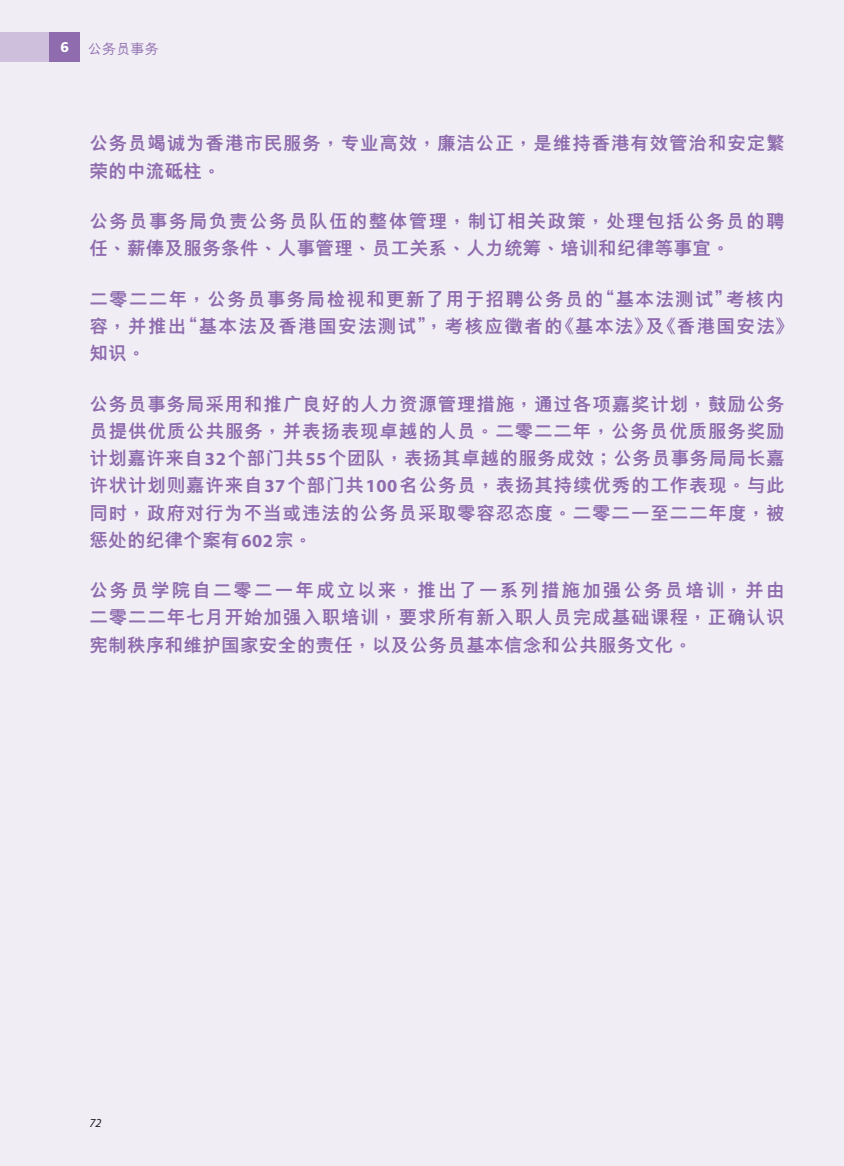
<style>
.page{position:relative;width:844px;height:1166px;background:#fff}
.page>*{position:absolute;margin:0;border:0;box-sizing:border-box;transform-origin:0 0}
.t1{font:800 18.38px/27.1px "M Hei HKS";letter-spacing:.055em;color:#8f6cae;text-align:justify}
.t2{font:800 18.38px/27.1px "M Hei HKS";letter-spacing:.08em;color:#8f6cae}
.t3{font:800 18.38px/27.1px "M Hei HKS";letter-spacing:.085em;color:#8f6cae}
.t4{font:500 14px "M Hei HKS";letter-spacing:.015em;color:#8f6cae}
.t5{font:900 14px "Frutiger LT Std";color:#fff}
.t6{font:italic 12.25px "Myriad Pro";color:#231f20}
.s1{font-family:"Myriad Pro";font-weight:700}
</style>
<div class="page">
<div style="left:0;top:0;width:843px;height:1166px;background:#f0edf5"></div>
<div style="left:0;top:33px;width:50px;height:29px;background:#cebfdc"></div>
<div style="left:50px;top:33px;width:30px;height:29px;background:#8f6cae"></div>
<p class="t5" style="left:60px;top:39px;width:10px">6</p>
<p class="t4" style="left:88px;top:39px;width:72px">公務員事務</p>
<p class="t1" style="left:89px;top:130px;width:696px">公務員竭誠為香港市民服務，專業高效，廉潔公正，是維持香港有效管治和安定繁榮的中流砥柱。</p>
<p class="t3" style="left:89px;top:208px;width:696px">公務員事務局負責公務員隊伍的整體管理，制訂相關政策，處理包括公務員的聘任、薪俸及服務條件、人事管理、員工關係、人力統籌、培訓和紀律等事宜。</p>
<p class="t2" style="left:89px;top:285px;width:705px">二零二二年，公務員事務局檢視和更新了用於招聘公務員的“基本法測試”考核內容，並推出“基本法及香港國安法測試”，考核應徵者的《基本法》及《香港國安法》知識。</p>
<p class="t1" style="left:89px;top:390px;width:696px">公務員事務局採用和推廣良好的人力資源管理措施，通過各項嘉獎計劃，鼓勵公務員提供優質公共服務，並表揚表現卓越的人員。二零二二年，公務員優質服務獎勵計劃嘉許來自<span class="s1">32</span>個部門共<span class="s1">55</span>個團隊，表揚其卓越的服務成效；公務員事務局局長嘉許狀計劃則嘉許來自<span class="s1">37</span>個部門共<span class="s1">100</span>名公務員，表揚其持續優秀的工作表現。與此同時，政府對行為不當或違法的公務員採取零容忍態度。二零二一至二二年度，被懲處的紀律個案有<span class="s1">602</span>宗。</p>
<p class="t1" style="left:89px;top:577px;width:696px">公務員學院自二零二一年成立以來，推出了一系列措施加強公務員培訓，並由二零二二年七月開始加強入職培訓，要求所有新入職人員完成基礎課程，正確認識憲制秩序和維護國家安全的責任，以及公務員基本信念和公共服務文化。</p>
<p class="t6" style="left:89px;top:1116px;width:14px">72</p>
</div>
